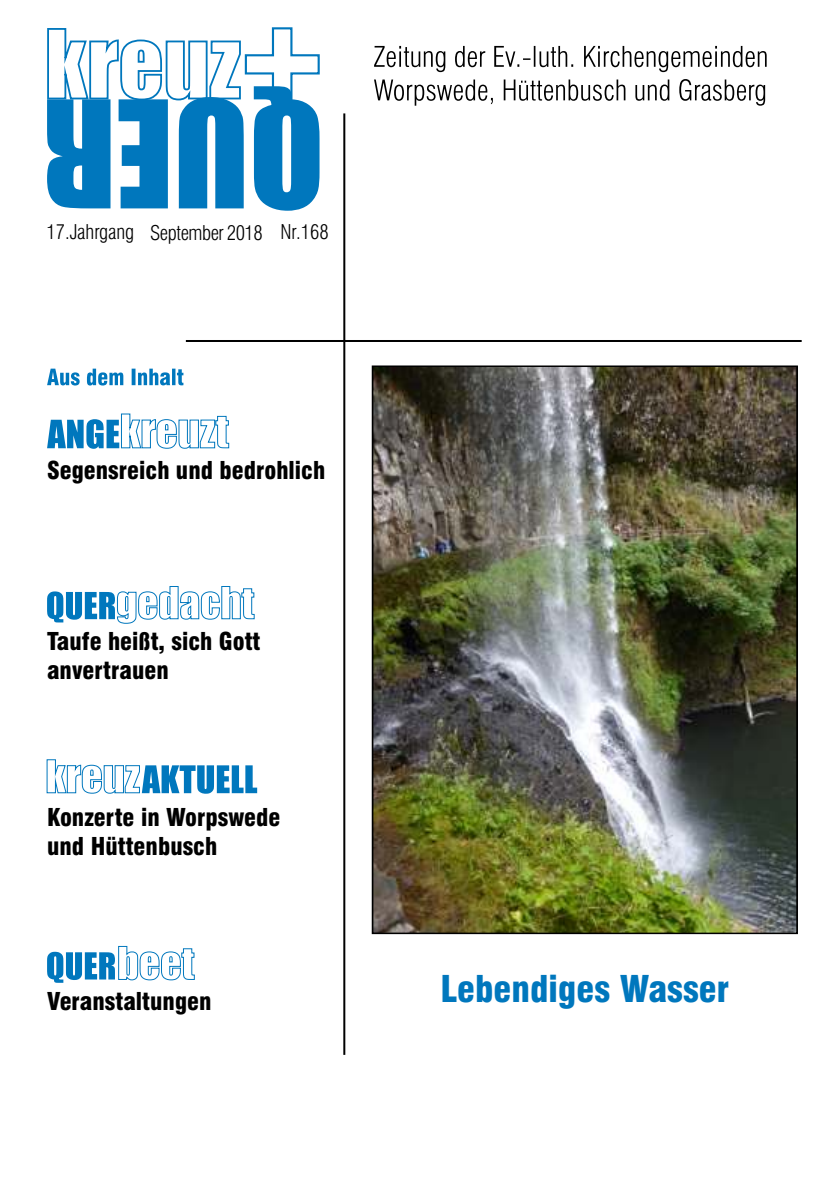
<style>
.page{position:relative;width:840px;height:1191px;background:#fff}
.page>*{position:absolute;margin:0;border:0;box-sizing:border-box;transform-origin:0 0}
.t1{font:900 condensed 36px "Swiss 721 BT";color:#0077bd}
.t2{font:900 condensed 24px/28.8px "Swiss 721 BT";color:#000}
.t3{font:300 condensed 20px "Swiss 721 BT";letter-spacing:-.025em;color:#000}
</style>
<div class="page">
<svg style="left:47px;top:945px;width:148px;height:37px"></svg>
<svg style="left:46px;top:759px;width:211px;height:35px"></svg>
<svg style="left:47px;top:586px;width:208px;height:38px"></svg>
<svg style="left:47px;top:413px;width:182px;height:36px"></svg>
<img style="left:374px;top:368px;width:420px;height:563px">
<div style="left:371px;top:365px;width:426px;height:569px;border:2px solid #000"></div>
<hr style="left:186px;top:340px;width:615px;height:2px;background:#000">
<hr style="left:343px;top:113px;width:2px;height:941px;background:#000">
<svg style="left:374px;top:46px;width:392px;height:60px"></svg>
<svg style="left:47px;top:369px;width:136px;height:16px"></svg>
<svg style="left:47px;top:27px;width:273px;height:184px"></svg>
<p class="t3" style="left:46px;top:224px;width:284px">17.Jahrgang September 2018 Nr.168</p>
<p class="t2" style="left:47px;top:458px;width:279px">Segensreich und bedrohlich</p>
<p class="t2" style="left:47px;top:629px;width:215px">Taufe heißt, sich Gott anvertrauen</p>
<p class="t2" style="left:47px;top:805px;width:235px">Konzerte in Worpswede und Hüttenbusch</p>
<p class="t2" style="left:47px;top:989px;width:166px">Veranstaltungen</p>
<h1 class="t1" style="left:440px;top:974px;width:290px">Lebendiges Wasser</h1>
</div>
